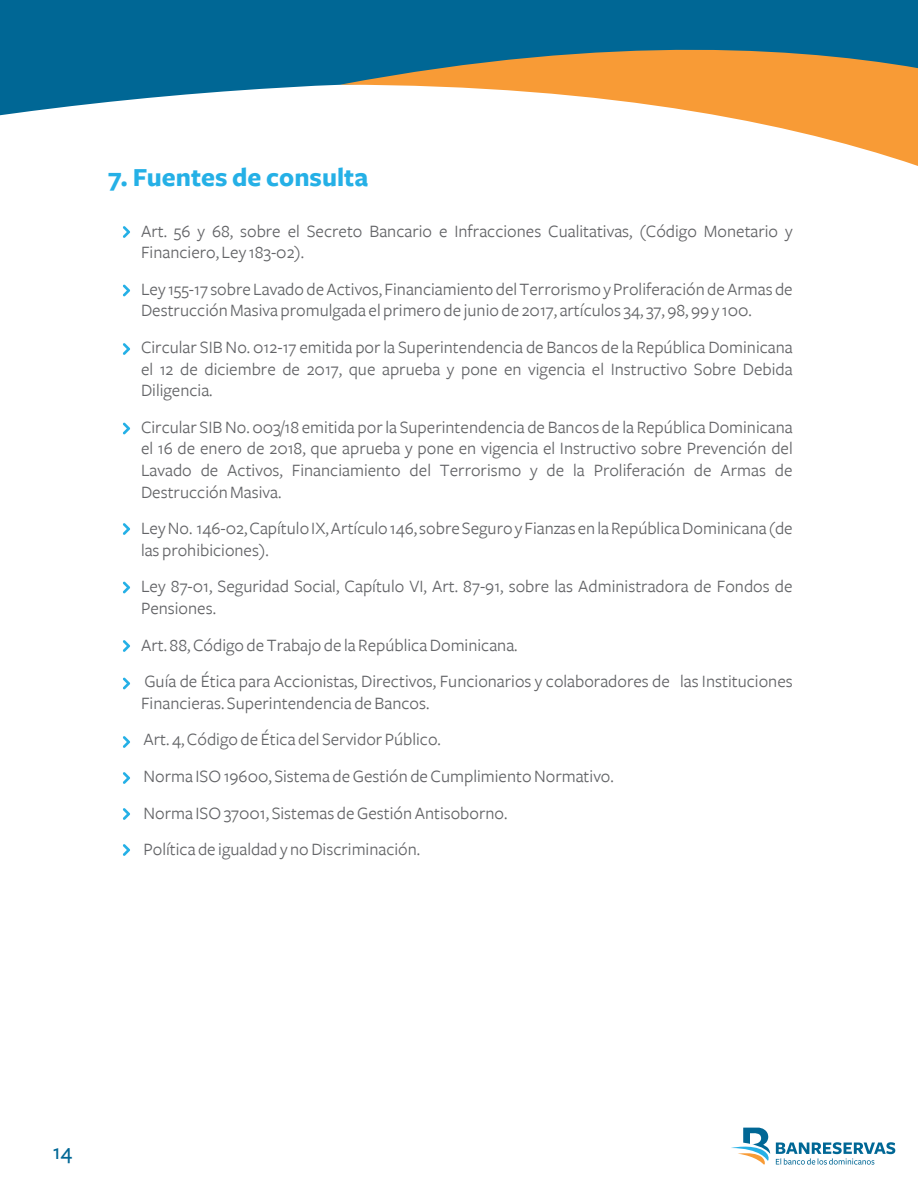
<style>
.page{position:relative;width:918px;height:1188px;background:#fff}
.page>*{position:absolute;margin:0;border:0;box-sizing:border-box;transform-origin:0 0}
.t1{font:700 27px "Freight Sans";color:#25b0e6}
.t2{font:500 22.5px "Freight Sans";color:#006795}
.t3{font:18px/21.6px "Freight Sans";color:#636467}
</style>
<div class="page">
<svg style="left:731px;top:1127px;width:39px;height:38px"></svg>
<svg style="left:776px;top:1142px;width:119px;height:23px"></svg>
<svg style="left:0;top:0;width:918px;height:116px;fill:#006795"></svg>
<svg style="left:340px;top:33px;width:578px;height:133px"></svg>
<svg style="left:123px;top:226px;width:7px;height:12px"></svg>
<svg style="left:123px;top:285px;width:7px;height:11px"></svg>
<svg style="left:123px;top:343px;width:7px;height:12px"></svg>
<svg style="left:123px;top:423px;width:7px;height:11px"></svg>
<svg style="left:123px;top:523px;width:7px;height:12px"></svg>
<svg style="left:123px;top:582px;width:7px;height:11px"></svg>
<svg style="left:123px;top:640px;width:7px;height:12px"></svg>
<svg style="left:123px;top:678px;width:7px;height:11px"></svg>
<svg style="left:123px;top:736px;width:7px;height:12px"></svg>
<svg style="left:123px;top:772px;width:7px;height:12px"></svg>
<svg style="left:123px;top:808px;width:7px;height:12px"></svg>
<svg style="left:123px;top:844px;width:7px;height:12px"></svg>
<h1 class="t1" style="left:108px;top:162px;width:262px">7. Fuentes de consulta</h1>
<p class="t3" style="left:141px;top:220px;width:653px">Art. 56 y 68, sobre el Secreto Bancario e Infracciones Cualitativas, (Código Monetario y<br>Financiero, Ley 183-02).</p>
<p class="t3" style="left:141px;top:279px;width:653px">Ley 155-17 sobre Lavado de Activos, Financiamiento del Terrorismo y Proliferación de Armas de<br>Destrucción Masiva promulgada el primero de junio de 2017, artículos 34, 37, 98, 99 y 100.</p>
<p class="t3" style="left:141px;top:337px;width:653px;text-align:justify">Circular SIB No. 012-17 emitida por la Superintendencia de Bancos de la República Dominicana el 12 de diciembre de 2017, que aprueba y pone en vigencia el Instructivo Sobre Debida Diligencia.</p>
<p class="t3" style="left:141px;top:417px;width:653px;text-align:justify">Circular SIB No. 003/18 emitida por la Superintendencia de Bancos de la República Dominicana el 16 de enero de 2018, que aprueba y pone en vigencia el Instructivo sobre Prevención del Lavado de Activos, Financiamiento del Terrorismo y de la Proliferación de Armas de Destrucción Masiva.</p>
<p class="t3" style="left:141px;top:518px;width:653px">Ley No. 146-02, Capítulo IX, Artículo 146, sobre Seguro y Fianzas en la República Dominicana (de las prohibiciones).</p>
<p class="t3" style="left:141px;top:576px;width:653px">Ley 87-01, Seguridad Social, Capítulo VI, Art. 87-91, sobre las Administradora de Fondos de<br>Pensiones.</p>
<p class="t3" style="left:141px;top:627px;width:653px;line-height:36.6px">Art. 88, Código de Trabajo de la República Dominicana.<br>Guía de Ética para Accionistas, Directivos, Funcionarios y colaboradores de las Instituciones</p>
<p class="t3" style="left:141px;top:685px;width:474px;line-height:36.6px">Financieras. Superintendencia de Bancos.<br>Art. 4, Código de Ética del Servidor Público.<br>Norma ISO 19600, Sistema de Gestión de Cumplimiento Normativo.<br>Norma ISO 37001, Sistemas de Gestión Antisoborno.<br>Política de igualdad y no Discriminación.</p>
<p class="t2" style="left:53px;top:1139px;width:21px">14</p>
</div>
